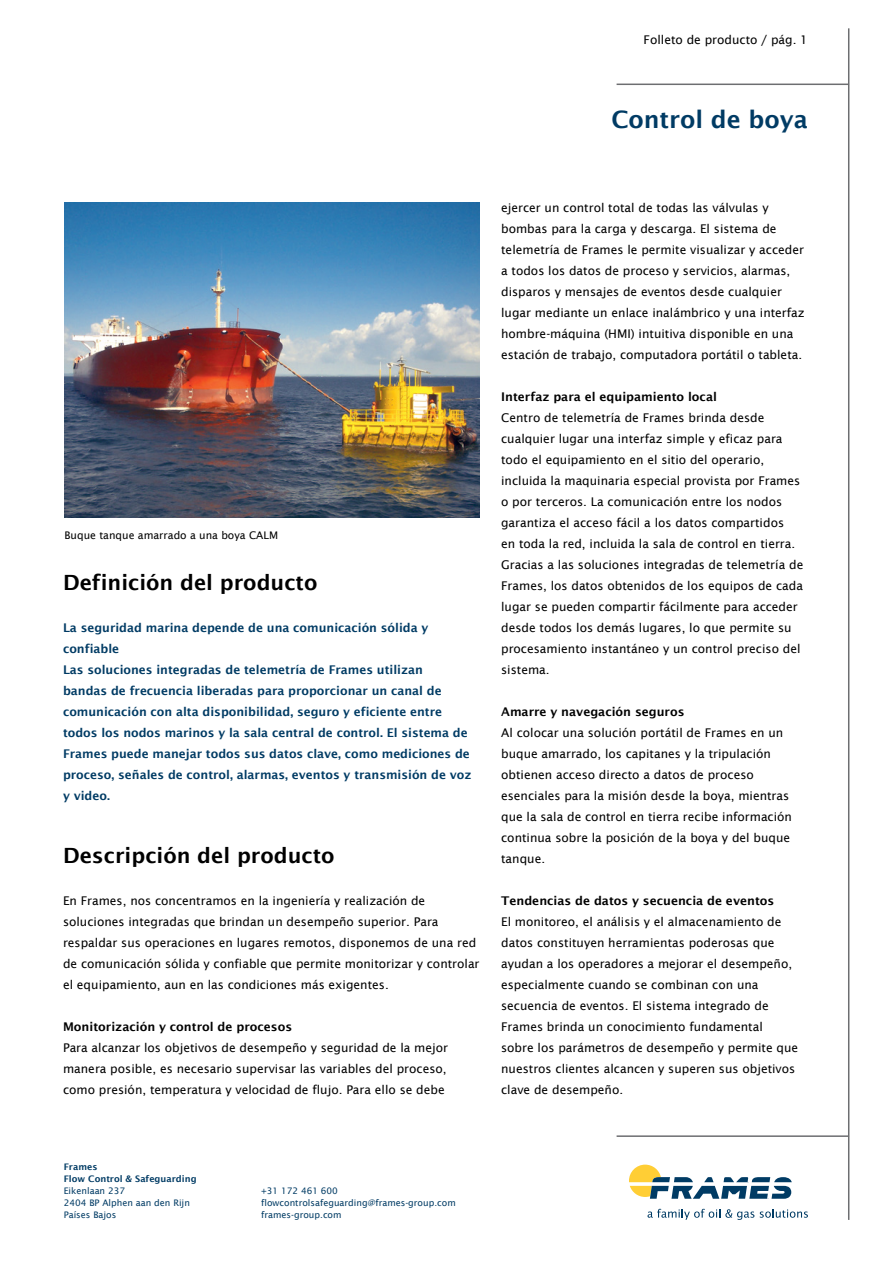
<style>
.page{position:relative;width:893px;height:1263px;background:#fff}
.page>*{position:absolute;margin:0;border:0;box-sizing:border-box;transform-origin:0 0}
.t1{font:600 24px "Lucida Sans";color:#003b64}
.t2{font:600 21px "Lucida Sans";color:#000}
.t3{font:12px/21px "Lucida Sans";color:#000}
.t4{font:600 12px/21px "Lucida Sans";color:#003b64}
.t5{font:600 12px "Lucida Sans";color:#000}
.t6{font:10.5px "Lucida Sans";color:#000}
.t7{font:9px/12px "Lucida Sans";color:#003b64}
.t8{font:600 9px/12px "Lucida Sans";color:#003b64}
</style>
<div class="page">
<hr style="left:848px;top:28px;width:1px;height:1192px;background:#6d6e71">
<hr style="left:617px;top:84px;width:232px;height:1px;background:#6d6e71">
<hr style="left:617px;top:1135px;width:232px;height:2px;background:#6d6e71">
<svg style="left:629px;top:1164px;width:163px;height:35px"></svg>
<svg style="left:647px;top:1209px;width:107px;height:11px"></svg>
<svg style="left:760px;top:1209px;width:48px;height:9px"></svg>
<img style="left:65px;top:203px;width:415px;height:315px">
<p class="t3" style="left:644px;top:29px;width:166px">Folleto de producto / pág. 1</p>
<h1 class="t1" style="left:611px;top:105px;width:198px">Control de boya</h1>
<p class="t6" style="left:65px;top:529px;width:215px">Buque tanque amarrado a una boya CALM</p>
<h2 class="t2" style="left:63px;top:570px;width:256px">Definición del producto</h2>
<p class="t4" style="left:63px;top:617px;width:410px">La seguridad marina depende de una comunicación sólida y confiable<br>Las soluciones integradas de telemetría de Frames utilizan<br>bandas de frecuencia liberadas para proporcionar un canal de comunicación con alta disponibilidad, seguro y eficiente entre todos los nodos marinos y la sala central de control. El sistema de Frames puede manejar todos sus datos clave, como mediciones de proceso, señales de control, alarmas, eventos y transmisión de voz y video.</p>
<h2 class="t2" style="left:63px;top:843px;width:273px">Descripción del producto</h2>
<p class="t3" style="left:63px;top:890px;width:418px">En Frames, nos concentramos en la ingeniería y realización de soluciones integradas que brindan un desempeño superior. Para respaldar sus operaciones en lugares remotos, disponemos de una red de comunicación sólida y confiable que permite monitorizar y controlar el equipamiento, aun en las condiciones más exigentes.</p>
<p class="t5" style="left:63px;top:1020px;width:231px">Monitorización y control de procesos</p>
<p class="t3" style="left:63px;top:1037px;width:387px;text-align:justify">Para alcanzar los objetivos de desempeño y seguridad de la mejor manera posible, es necesario supervisar las variables del proceso, como presión, temperatura y velocidad de flujo. Para ello se debe</p>
<p class="t3" style="left:501px;top:197px;width:305px">ejercer un control total de todas las válvulas y bombas para la carga y descarga. El sistema de telemetría de Frames le permite visualizar y acceder a todos los datos de proceso y servicios, alarmas, disparos y mensajes de eventos desde cualquier lugar mediante un enlace inalámbrico y una interfaz hombre-máquina (HMI) intuitiva disponible en una estación de trabajo, computadora portátil o tableta.</p>
<p class="t5" style="left:501px;top:390px;width:217px">Interfaz para el equipamiento local</p>
<p class="t3" style="left:501px;top:407px;width:304px">Centro de telemetría de Frames brinda desde cualquier lugar una interfaz simple y eficaz para todo el equipamiento en el sitio del operario, incluida la maquinaria especial provista por Frames o por terceros. La comunicación entre los nodos garantiza el acceso fácil a los datos compartidos<br>en toda la red, incluida la sala de control en tierra.<br>Gracias a las soluciones integradas de telemetría de Frames, los datos obtenidos de los equipos de cada lugar se pueden compartir fácilmente para acceder desde todos los demás lugares, lo que permite su procesamiento instantáneo y un control preciso del sistema.</p>
<p class="t5" style="left:501px;top:705px;width:185px">Amarre y navegación seguros</p>
<p class="t3" style="left:501px;top:722px;width:292px">Al colocar una solución portátil de Frames en un buque amarrado, los capitanes y la tripulación obtienen acceso directo a datos de proceso esenciales para la misión desde la boya, mientras que la sala de control en tierra recibe información continua sobre la posición de la boya y del buque tanque.</p>
<p class="t5" style="left:501px;top:894px;width:275px">Tendencias de datos y secuencia de eventos</p>
<p class="t3" style="left:501px;top:911px;width:299px">El monitoreo, el análisis y el almacenamiento de datos constituyen herramientas poderosas que ayudan a los operadores a mejorar el desempeño, especialmente cuando se combinan con una secuencia de eventos. El sistema integrado de Frames brinda un conocimiento fundamental sobre los parámetros de desempeño y permite que nuestros clientes alcancen y superen sus objetivos clave de desempeño.</p>
<p class="t8" style="left:64px;top:1161px;width:134px">Frames<br>Flow Control &amp; Safeguarding</p>
<p class="t7" style="left:64px;top:1185px;width:128px">Eikenlaan 237<br>2404 BP Alphen aan den Rijn<br>Países Bajos</p>
<p class="t7" style="left:261px;top:1185px;width:196px">+31 172 461 600 flowcontrolsafeguarding@frames-group.com frames-group.com</p>
</div>
